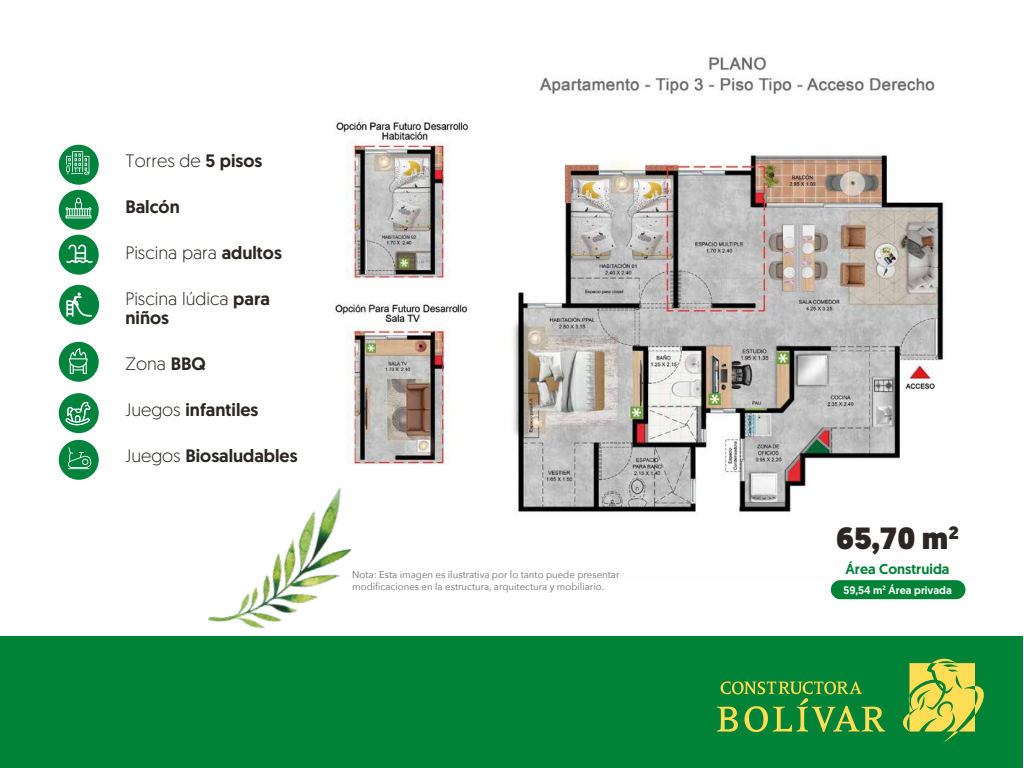
<style>
.page{position:relative;width:1024px;height:768px;background:#fff}
.page>*{position:absolute;margin:0;border:0;box-sizing:border-box;transform-origin:0 0}
.t1{font:900 30.6px "Geomanist";color:#2b2623}
.t2{font:300 18px/19px "Geomanist";color:#2b2623}
.t3{font:500 18px "Geomanist";color:#2b2623}
.t4{font:500 14.3px "Geomanist";color:#008237}
.t5{font:500 10.8px "Geomanist";color:#fff}
.t6{font:10px/12px "Avenir Next";color:#706e6e}
.s1{font-weight:500}
.s2{font-weight:300}
</style>
<div class="page">
<img style="left:334px;top:57px;width:610px;height:524px">
<div style="left:1px;top:637px;width:1022px;height:131px;background:#008237"></div>
<svg style="left:902px;top:658px;width:82px;height:85px"></svg>
<svg style="left:717px;top:681px;width:168px;height:51px"></svg>
<div style="left:59px;top:145px;width:40px;height:40px;background:#00843d;border-radius:50%"></div>
<svg style="left:66px;top:151px;width:23px;height:24px"></svg>
<img style="left:181px;top:477px;width:194px;height:160px">
<div style="left:59px;top:235px;width:40px;height:40px;background:#00843d;border-radius:50%"></div>
<svg style="left:66px;top:245px;width:27px;height:18px"></svg>
<div style="left:59px;top:285px;width:40px;height:40px;background:#00843d;border-radius:50%"></div>
<svg style="left:66px;top:293px;width:26px;height:24px"></svg>
<div style="left:59px;top:342px;width:40px;height:40px;background:#00843d;border-radius:50%"></div>
<svg style="left:69px;top:348px;width:19px;height:26px"></svg>
<div style="left:59px;top:440px;width:40px;height:40px;background:#00843d;border-radius:50%"></div>
<svg style="left:68px;top:447px;width:24px;height:22px"></svg>
<div style="left:59px;top:393px;width:40px;height:40px;background:#00843d;border-radius:50%"></div>
<svg style="left:65px;top:402px;width:26px;height:23px"></svg>
<div style="left:831px;top:580px;width:135px;height:19px;background:#008237;border-radius:9px"></div>
<div style="left:59px;top:190px;width:40px;height:40px;background:#00843d;border-radius:50%"></div>
<svg style="left:66px;top:198px;width:25px;height:20px"></svg>
<h2 class="t2" style="left:125px;top:151px;width:138px">Torres de <span class="s1">5 pisos</span></h2>
<h2 class="t3" style="left:125px;top:195px;width:56px">Balcón</h2>
<h2 class="t2" style="left:125px;top:243px;width:158px">Piscina para <span class="s1">adultos</span></h2>
<h2 class="t2" style="left:125px;top:289px;width:146px">Piscina lúdica <span class="s1">para niños</span></h2>
<h2 class="t2" style="left:125px;top:354px;width:82px">Zona <span class="s1">BBQ</span></h2>
<h2 class="t3" style="left:125px;top:398px;width:135px"><span class="s2">Juegos</span> infantiles</h2>
<h2 class="t3" style="left:125px;top:444px;width:174px"><span class="s2">Juegos</span> Biosaludables</h2>
<p class="t6" style="left:352px;top:568px;width:269px">Nota: Esta imagen es ilustrativa por lo tanto puede presentar modificaciones en la estructura, arquitectura y mobiliario.</p>
<h1 class="t1" style="left:836px;top:517px;width:124px">65,70 m<sup>2</sup></h1>
<h3 class="t4" style="left:845px;top:559px;width:105px">Área Construida</h3>
<p class="t5" style="left:844px;top:583px;width:110px">59,54 m<sup>2</sup> Área privada</p>
</div>
